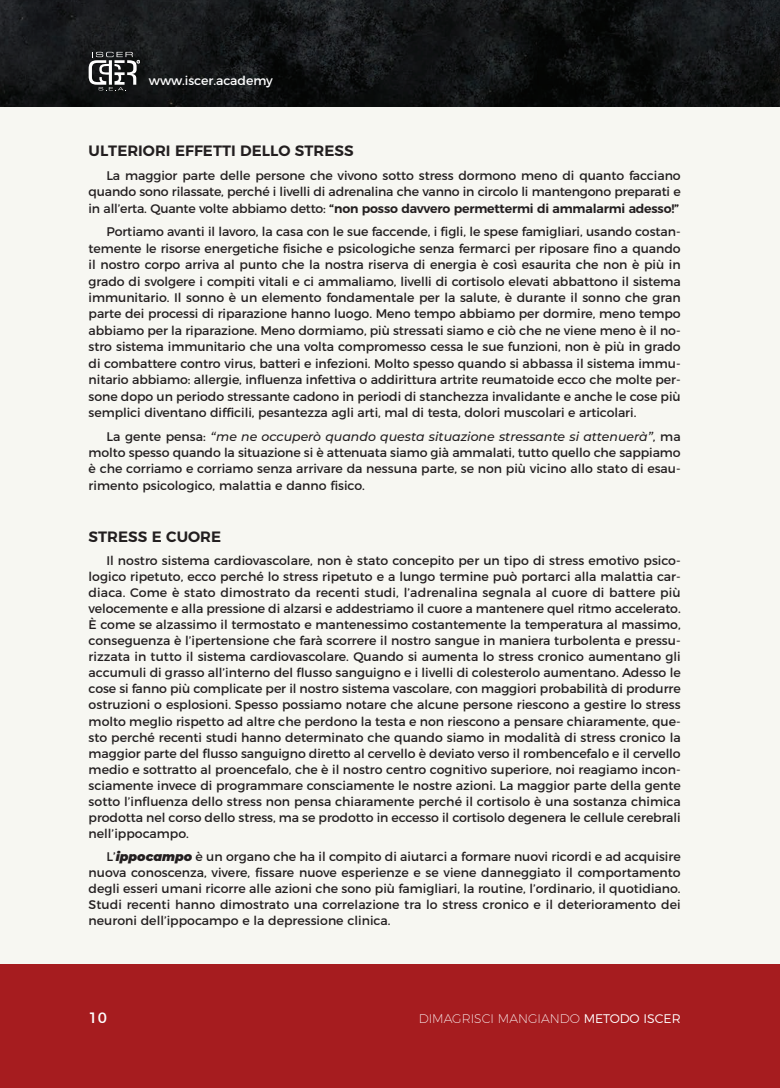
<style>
.page{position:relative;width:780px;height:1088px;background:#fff}
.page>*{position:absolute;margin:0;border:0;box-sizing:border-box;transform-origin:0 0}
.t1{font:600 15px "Montserrat";color:#231f20}
.t2{font:15px "Montserrat";color:#fff}
.t3{font:12.5px/16px "Montserrat";letter-spacing:-.005em;color:#231f20;text-align:justify}
.t4{font:200 12.5px "Montserrat";color:#fff}
.t5{font:12.5px "Montserrat";color:#fff}
.s1{font-weight:600}
.s2{font-weight:500;font-style:italic}
.s3{font-weight:900;font-style:italic}
.s4{font-weight:300}
</style>
<div class="page">
<div style="left:762px;top:18px;width:17px;height:1052px;background:#f7f7f2"></div>
<div style="left:762px;top:964px;width:17px;height:124px;background:#a61c1f"></div>
<img style="left:762px;top:0;width:17px;height:106px">
<div style="left:0;top:18px;width:762px;height:1052px;background:#f7f7f2"></div>
<div style="left:0;top:964px;width:762px;height:124px;background:#a61c1f"></div>
<svg style="left:0;top:0;width:762px;height:106px;background:#121415"></svg>
<svg style="left:89px;top:52px;width:51px;height:39px"></svg>
<p class="t5" style="left:149px;top:75px;width:125px">www.iscer.academy</p>
<p class="t1" style="left:89px;top:145px;width:266px">ULTERIORI EFFETTI DELLO STRESS</p>
<p class="t3" style="left:89px;top:168px;width:593px;line-height:16.4px;text-indent:18px">La maggior parte delle persone che vivono sotto stress dormono meno di quanto facciano quando sono rilassate, perché i livelli di adrenalina che vanno in circolo li mantengono preparati e in all’erta. Quante volte abbiamo detto: <span class="s1">“non posso davvero permettermi di ammalarmi adesso!”</span></p>
<p class="t3" style="left:89px;top:225px;width:593px;line-height:16.5px;text-indent:18px">Portiamo avanti il lavoro, la casa con le sue faccende, i figli, le spese famigliari, usando costan&shy;temente le risorse energetiche fisiche e psicologiche senza fermarci per riposare fino a quando il nostro corpo arriva al punto che la nostra riserva di energia è così esaurita che non è più in grado di svolgere i compiti vitali e ci ammaliamo, livelli di cortisolo elevati abbattono il sistema immunitario. Il sonno è un elemento fondamentale per la salute, è durante il sonno che gran parte dei processi di riparazione hanno luogo. Meno tempo abbiamo per dormire, meno tempo abbiamo per la riparazione. Meno dormiamo, più stressati siamo e ciò che ne viene meno è il no&shy;stro sistema immunitario che una volta compromesso cessa le sue funzioni, non è più in grado di combattere contro virus, batteri e infezioni. Molto spesso quando si abbassa il sistema immu&shy;nitario abbiamo: allergie, influenza infettiva o addirittura artrite reumatoide ecco che molte per&shy;sone dopo un periodo stressante cadono in periodi di stanchezza invalidante e anche le cose più semplici diventano difficili, pesantezza agli arti, mal di testa, dolori muscolari e articolari.</p>
<p class="t3" style="left:89px;top:429px;width:593px;line-height:16.4px;text-indent:18px">La gente pensa: <span class="s2">“me ne occuperò quando questa situazione stressante si attenuerà”</span>, ma molto spesso quando la situazione si è attenuata siamo già ammalati, tutto quello che sappiamo è che corriamo e corriamo senza arrivare da nessuna parte, se non più vicino allo stato di esau&shy;rimento psicologico, malattia e danno fisico.</p>
<p class="t1" style="left:89px;top:531px;width:134px">STRESS E CUORE</p>
<p class="t3" style="left:89px;top:553px;width:593px;text-indent:18px">Il nostro sistema cardiovascolare, non è stato concepito per un tipo di stress emotivo psico&shy;logico ripetuto, ecco perché lo stress ripetuto e a lungo termine può portarci alla malattia car&shy;diaca. Come è stato dimostrato da recenti studi, l’adrenalina segnala al cuore di battere più velocemente e alla pressione di alzarsi e addestriamo il cuore a mantenere quel ritmo accelerato.<br>È come se alzassimo il termostato e mantenessimo costantemente la temperatura al massimo, conseguenza è l’ipertensione che farà scorrere il nostro sangue in maniera turbolenta e pressu&shy;rizzata in tutto il sistema cardiovascolare. Quando si aumenta lo stress cronico aumentano gli accumuli di grasso all’interno del flusso sanguigno e i livelli di colesterolo aumentano. Adesso le cose si fanno più complicate per il nostro sistema vascolare, con maggiori probabilità di produrre ostruzioni o esplosioni. Spesso possiamo notare che alcune persone riescono a gestire lo stress molto meglio rispetto ad altre che perdono la testa e non riescono a pensare chiaramente, que&shy;sto perché recenti studi hanno determinato che quando siamo in modalità di stress cronico la maggior parte del flusso sanguigno diretto al cervello è deviato verso il rombencefalo e il cervello medio e sottratto al proencefalo, che è il nostro centro cognitivo superiore, noi reagiamo incon&shy;sciamente invece di programmare consciamente le nostre azioni. La maggior parte della gente sotto l’influenza dello stress non pensa chiaramente perché il cortisolo è una sostanza chimica prodotta nel corso dello stress, ma se prodotto in eccesso il cortisolo degenera le cellule cerebrali nell’ippocampo.</p>
<p class="t3" style="left:89px;top:850px;width:593px;text-indent:18px">L’<span class="s3">ippocampo</span> è un organo che ha il compito di aiutarci a formare nuovi ricordi e ad acquisire nuova conoscenza, vivere, fissare nuove esperienze e se viene danneggiato il comportamento degli esseri umani ricorre alle azioni che sono più famigliari, la routine, l’ordinario, il quotidiano.<br>Studi recenti hanno dimostrato una correlazione tra lo stress cronico e il deterioramento dei neuroni dell’ippocampo e la depressione clinica.</p>
<p class="t2" style="left:89px;top:1011px;width:20px">10</p>
<p class="t4" style="left:418px;top:1011px;width:263px">DIMAGRISCI MANGIANDO <span class="s4">METODO ISCER</span></p>
</div>
